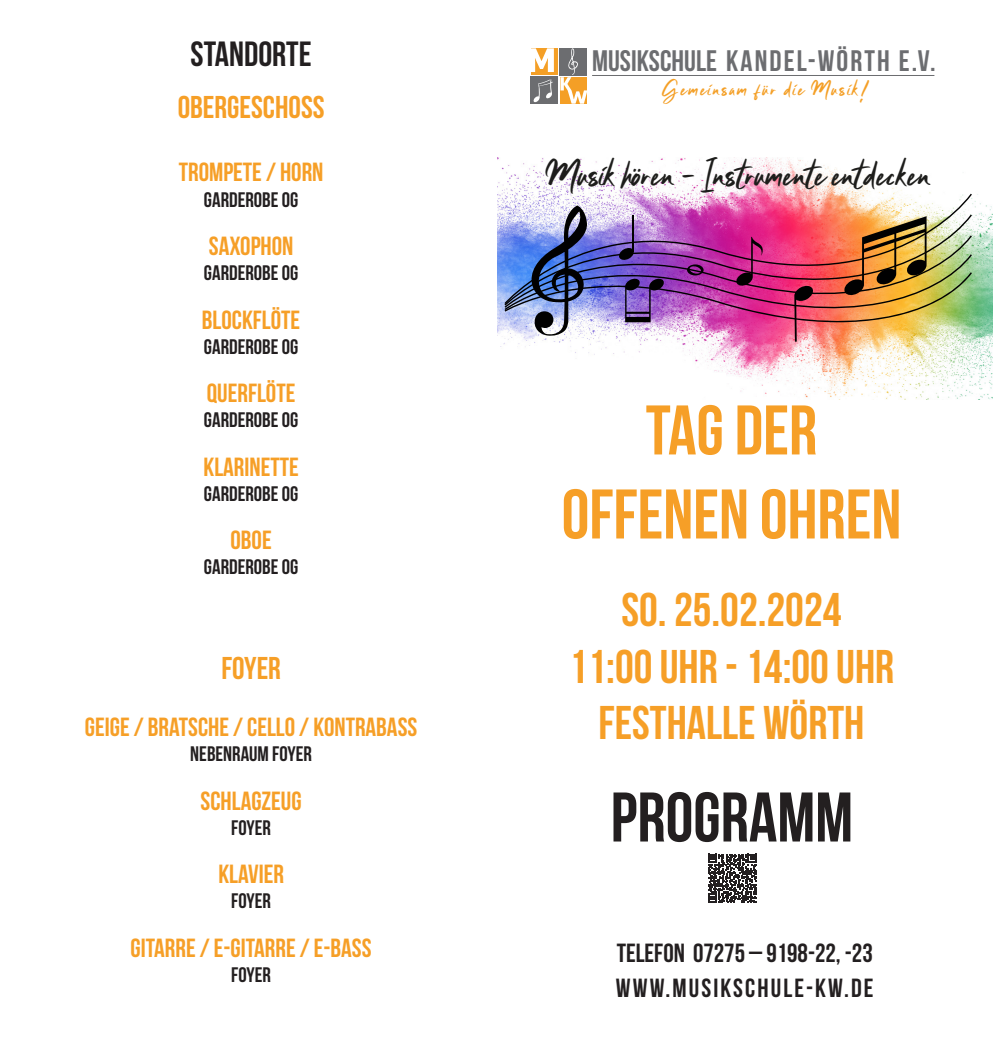
<style>
.page{position:relative;width:993px;height:1052px;background:#fff}
.page>*{position:absolute;margin:0;border:0;box-sizing:border-box;transform-origin:0 0}
.t1{font:700 70px/84px "Bebas Neue";color:#f69f27;text-align:center}
.t2{font:700 70px "Bebas Neue";color:#231f20}
.t3{font:700 47.25px/56.7px "Bebas Neue";color:#f69f27;text-align:center}
.t4{font:700 35px "Bebas Neue";color:#231f20}
.t5{font:32.38px "Clattering";color:#1d1d1b}
.t6{font:700 31.5px "Bebas Neue";color:#f69f27}
.t7{font:700 29.57px "Bebas Neue";color:#6c6d70}
.t8{font:700 26.25px "Bebas Neue";color:#f69f27}
.t9{font:700 26.25px/35px "Bebas Neue";color:#231f20}
.t10{font:700 21px "Bebas Neue";color:#231f20}
.t11{font:18.55px "Clattering";letter-spacing:.1em;color:#f49f26}
</style>
<div class="page">
<hr style="left:592px;top:75px;width:342px;height:1px;background:#6c6d70">
<div style="left:559px;top:48px;width:27px;height:27px;background:#6c6d70"></div>
<div style="left:529px;top:77px;width:28px;height:27px;background:#6c6d70"></div>
<svg style="left:533px;top:79px;width:20px;height:24px"></svg>
<svg style="left:531px;top:48px;width:26px;height:27px"></svg>
<svg style="left:531px;top:48px;width:22px;height:24px"></svg>
<svg style="left:560px;top:48px;width:27px;height:56px"></svg>
<img style="left:497px;top:157px;width:494px;height:242px">
<img style="left:504px;top:194px;width:467px;height:11px">
<img style="left:504px;top:205px;width:467px;height:137px">
<svg style="left:708px;top:854px;width:48px;height:49px"></svg>
<h3 class="t4" style="left:190px;top:35px;width:122px">STANDORTE</h3>
<p class="t6" style="left:178px;top:90px;width:148px">OBERGESCHOSS</p>
<p class="t8" style="left:179px;top:158px;width:146px">TROMPETE / HORN</p>
<p class="t10" style="left:204px;top:188px;width:96px">GARDEROBE OG</p>
<p class="t8" style="left:209px;top:231px;width:86px">SAXOPHON</p>
<p class="t10" style="left:204px;top:261px;width:96px">GARDEROBE OG</p>
<p class="t8" style="left:202px;top:305px;width:100px">BLOCKFLÖTE</p>
<p class="t10" style="left:204px;top:335px;width:96px">GARDEROBE OG</p>
<p class="t8" style="left:207px;top:378px;width:90px">QUERFLÖTE</p>
<p class="t10" style="left:204px;top:408px;width:96px">GARDEROBE OG</p>
<p class="t8" style="left:203px;top:452px;width:97px">KLARINETTE</p>
<p class="t10" style="left:204px;top:482px;width:96px">GARDEROBE OG</p>
<p class="t8" style="left:230px;top:525px;width:43px">OBOE</p>
<p class="t10" style="left:204px;top:555px;width:96px">GARDEROBE OG</p>
<p class="t6" style="left:221px;top:651px;width:61px">FOYER</p>
<p class="t8" style="left:85px;top:712px;width:334px">GEIGE / BRATSCHE / CELLO / KONTRABASS</p>
<p class="t10" style="left:190px;top:742px;width:123px">NEBENRAUM FOYER</p>
<p class="t8" style="left:200px;top:786px;width:103px">SCHLAGZEUG</p>
<p class="t10" style="left:231px;top:816px;width:41px">FOYER</p>
<p class="t8" style="left:218px;top:859px;width:67px">KLAVIER</p>
<p class="t10" style="left:231px;top:889px;width:41px">FOYER</p>
<p class="t8" style="left:131px;top:933px;width:242px">GITARRE / E-GITARRE / E-BASS</p>
<p class="t10" style="left:231px;top:963px;width:41px">FOYER</p>
<p class="t7" style="left:592px;top:45px;width:345px">MUSIKSCHULE KANDEL-WÖRTH E.V.</p>
<p class="t11" style="left:661px;top:78px;width:207px">Gemeinsam für die Musik!</p>
<p class="t5" style="left:545px;top:155px;width:387px">Musik hören - Instrumente entdecken</p>
<h1 class="t1" style="left:561px;top:387px;width:341px">TAG DER<br>OFFENEN OHREN</h1>
<h2 class="t3" style="left:568px;top:581px;width:327px">S0. 25.02.2024<br>11:00 UHR - 14:00 UHR<br>FESTHALLE WÖRTH</h2>
<h1 class="t2" style="left:610px;top:779px;width:244px">PROGRAMM</h1>
<p class="t9" style="left:615px;top:934px;width:259px">TELEFON 07275 – 9198-22, -23<br>WWW.MUSIKSCHULE-KW.DE</p>
</div>
